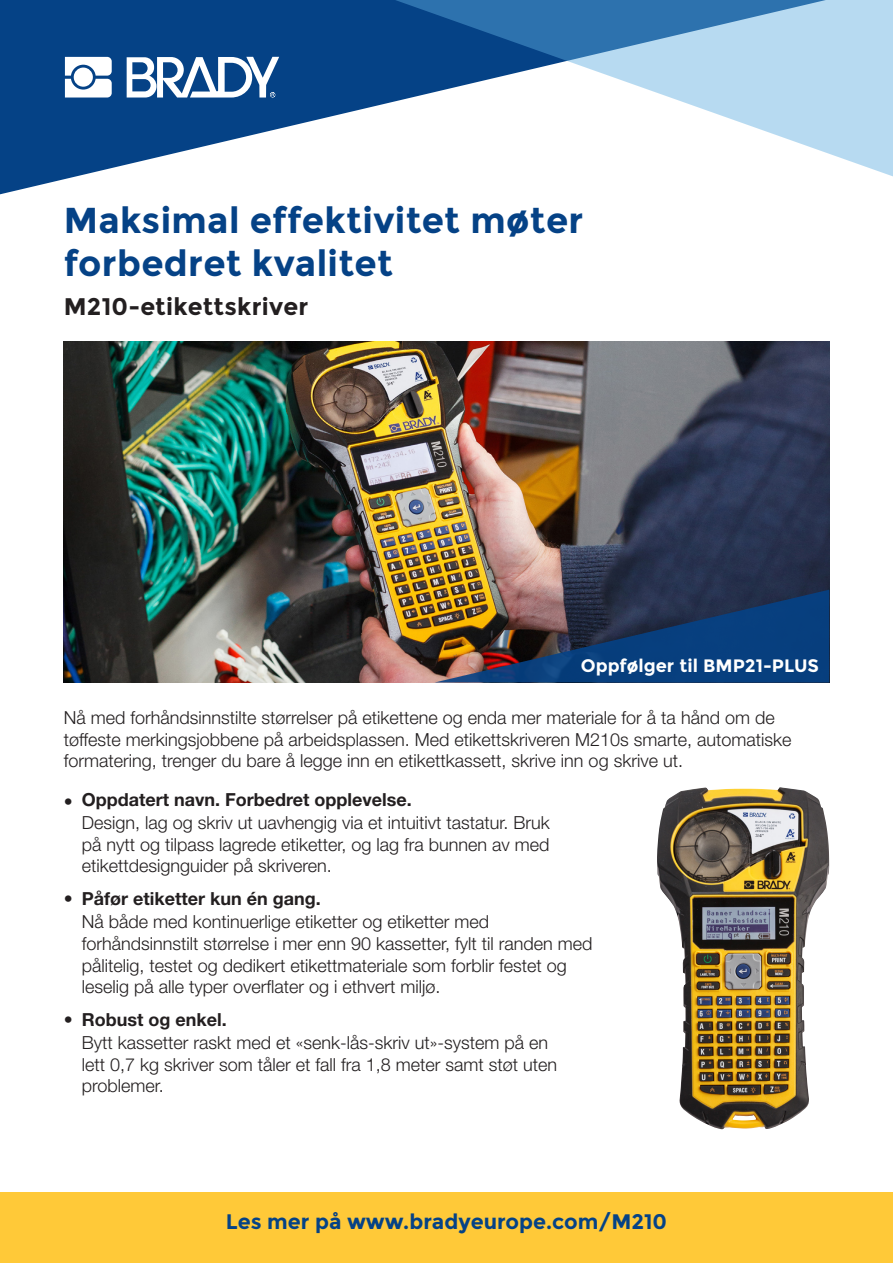
<style>
.page{position:relative;width:893px;height:1263px;background:#fff}
.page>*{position:absolute;margin:0;border:0;box-sizing:border-box;transform-origin:0 0}
.Page_Header{font:700 36px/43.2px "Montserrat";letter-spacing:.01em;color:#054286}
.Page_Header-2{font:700 24px "Montserrat";letter-spacing:.01em;color:#231f20}
.t1{font:700 21px "Montserrat";color:#054286}
.Body_Text{font:300 18px/22px "Helvetica Neue LT Pro";color:#231f20}
.Product_Header{font:700 18px "Montserrat";color:#fff}
.s1{font-weight:400;font-stretch:condensed}
.s2{font-weight:700}
</style>
<div class="page">
<svg style="left:0;top:0;width:359px;height:195px;fill:#054286"></svg>
<svg style="left:359px;top:0;width:534px;height:177px"></svg>
<div style="left:0;top:1192px;width:893px;height:71px;background:#ffc938"></div>
<svg style="left:65px;top:57px;width:47px;height:41px"></svg>
<svg style="left:127px;top:57px;width:152px;height:41px"></svg>
<img style="left:64px;top:341px;width:765px;height:341px">
<img style="left:657px;top:787px;width:172px;height:343px">
<img style="left:435px;top:590px;width:394px;height:92px">
<p class="Page_Header" style="left:64px;top:198px;width:521px">Maksimal effektivitet møter forbedret kvalitet</p>
<p class="Page_Header-2" style="left:64px;top:292px;width:246px">M210-etikettskriver</p>
<p class="Product_Header" style="left:581px;top:655px;width:240px">Oppfølger til BMP21-PLUS</p>
<p class="Body_Text" style="left:64px;top:706px;width:729px;line-height:21.6px">Nå med forhåndsinnstilte størrelser på etikettene og enda mer materiale for å ta hånd om de tøffeste merkingsjobbene på arbeidsplassen. Med etikettskriveren M210s smarte, automatiske formatering, trenger du bare å legge inn en etikettkassett, skrive inn og skrive ut.</p>
<p class="Body_Text" style="left:82px;top:788px;width:470px;text-indent:-18px"><span class="s1">•</span> <span class="s2">Oppdatert navn. Forbedret opplevelse.<br></span>Design, lag og skriv ut uavhengig via et intuitivt tastatur. Bruk på nytt og tilpass lagrede etiketter, og lag fra bunnen av med etikettdesignguider på skriveren.</p>
<p class="Body_Text" style="left:82px;top:887px;width:512px;text-indent:-18px"><span class="s2">• Påfør etiketter kun én gang.<br></span>Nå både med kontinuerlige etiketter og etiketter med forhåndsinnstilt størrelse i mer enn 90 kassetter, fylt til randen med pålitelig, testet og dedikert etikettmateriale som forblir festet og leselig på alle typer overflater og i ethvert miljø.</p>
<p class="Body_Text" style="left:82px;top:1008px;width:477px;text-indent:-18px"><span class="s2">• Robust og enkel.<br></span>Bytt kassetter raskt med et «senk-lås-skriv ut»-system på en lett 0,7 kg skriver som tåler et fall fra 1,8 meter samt støt uten problemer.</p>
<p class="t1" style="left:226px;top:1209px;width:443px">Les mer på www.bradyeurope.com/M210</p>
</div>
